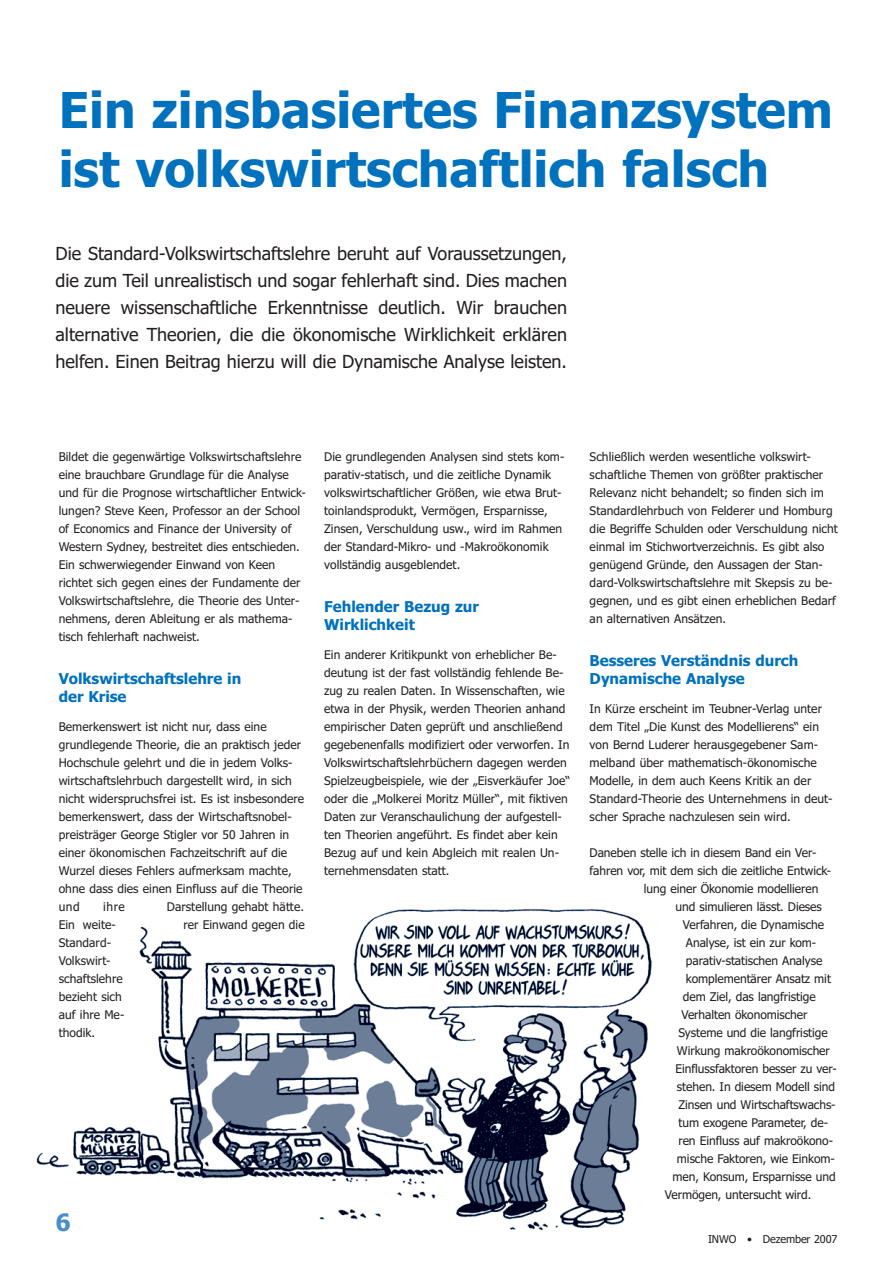
<style>
.page{position:relative;width:893px;height:1263px;background:#fff}
.page>*{position:absolute;margin:0;border:0;box-sizing:border-box;transform-origin:0 0}
.t1{font:700 49.5px/58.5px "Tahoma";color:#0071bc}
.t2{font:700 24px "Tahoma";color:#498ecc}
.t3{font:18px/27px "Tahoma";color:#231f20;text-align:justify}
.t4{font:700 15px/18px "Tahoma";color:#0071bc}
.t5{font:12px/18px "Tahoma";letter-spacing:.005em;color:#231f20}
.t6{font:10.8px "Tahoma";letter-spacing:-.01em;color:#231f20}
</style>
<div class="page">
<img style="left:36px;top:909px;width:616px;height:322px">
<h1 class="t1" style="left:59px;top:85px;width:776px">Ein zinsbasiertes Finanzsystem ist volkswirtschaftlich falsch</h1>
<p class="t3" style="left:56px;top:241px;width:513px">Die Standard-Volkswirtschaftslehre beruht auf Voraussetzungen, die zum Teil unrealistisch und sogar fehlerhaft sind. Dies machen neuere wissenschaftliche Erkenntnisse deutlich. Wir brauchen alternative Theorien, die die ökonomische Wirklichkeit erklären helfen. Einen Beitrag hierzu will die Dynamische Analyse leisten.</p>
<p class="t5" style="left:59px;top:448px;width:249px">Bildet die gegenwärtige Volkswirtschaftslehre eine brauchbare Grundlage für die Analyse und für die Prognose wirtschaftlicher Entwick&shy;lungen? Steve Keen, Professor an der School of Economics and Finance der University of Western Sydney, bestreitet dies entschieden.<br>Ein schwerwiegender Einwand von Keen richtet sich gegen eines der Fundamente der Volkswirtschaftslehre, die Theorie des Unter&shy;nehmens, deren Ableitung er als mathema&shy;tisch fehlerhaft nachweist.</p>
<p class="t4" style="left:59px;top:671px;width:184px">Volkswirtschaftslehre in der Krise</p>
<p class="t5" style="left:59px;top:718px;width:247px">Bemerkenswert ist nicht nur, dass eine grundlegende Theorie, die an praktisch jeder Hochschule gelehrt und die in jedem Volks&shy;wirtschaftslehrbuch dargestellt wird, in sich nicht widerspruchsfrei ist. Es ist insbesondere bemerkenswert, dass der Wirtschaftsnobel&shy;preisträger George Stigler vor 50 Jahren in einer ökonomischen Fachzeitschrift auf die Wurzel dieses Fehlers aufmerksam machte, ohne dass dies einen Einfluss auf die Theorie und</p>
<p class="t5" style="left:103px;top:898px;width:23px">ihre</p>
<p class="t5" style="left:167px;top:898px;width:139px">Darstellung gehabt hätte.</p>
<p class="t5" style="left:59px;top:916px;width:59px">Ein weite-</p>
<p class="t5" style="left:183px;top:916px;width:123px">rer Einwand gegen die</p>
<p class="t5" style="left:59px;top:934px;width:67px">Standard-<br>Volkswirt&shy;schaftslehre bezieht sich auf ihre Me&shy;thodik.</p>
<p class="t5" style="left:324px;top:448px;width:242px">Die grundlegenden Analysen sind stets kom&shy;parativ-statisch, und die zeitliche Dynamik volkswirtschaftlicher Größen, wie etwa Brut&shy;toinlandsprodukt, Vermögen, Ersparnisse, Zinsen, Verschuldung usw., wird im Rahmen der Standard-Mikro- und -Makroökonomik vollständig ausgeblendet.</p>
<p class="t4" style="left:324px;top:599px;width:156px">Fehlender Bezug zur<br>Wirklichkeit</p>
<p class="t5" style="left:324px;top:646px;width:248px">Ein anderer Kritikpunkt von erheblicher Be&shy;deutung ist der fast vollständig fehlende Be&shy;zug zu realen Daten. In Wissenschaften, wie etwa in der Physik, werden Theorien anhand empirischer Daten geprüft und anschließend gegebenenfalls modifiziert oder verworfen. In Volkswirtschaftslehrbüchern dagegen werden Spielzeugbeispiele, wie der „Eisverkäufer Joe“ oder die „Molkerei Moritz Müller“, mit fiktiven Daten zur Veranschaulichung der aufgestell&shy;ten Theorien angeführt. Es findet aber kein Bezug auf und kein Abgleich mit realen Un&shy;ternehmensdaten statt.</p>
<h2 class="t2" style="left:55px;top:1213px;width:17px">6</h2>
<p class="t5" style="left:590px;top:448px;width:250px">Schließlich werden wesentliche volkswirt&shy;schaftliche Themen von größter praktischer Relevanz nicht behandelt; so finden sich im Standardlehrbuch von Felderer und Homburg die Begriffe Schulden oder Verschuldung nicht einmal im Stichwortverzeichnis. Es gibt also genügend Gründe, den Aussagen der Stan&shy;dard-Volkswirtschaftslehre mit Skepsis zu be&shy;gegnen, und es gibt einen erheblichen Bedarf an alternativen Ansätzen.</p>
<p class="t4" style="left:590px;top:653px;width:210px">Besseres Verständnis durch<br>Dynamische Analyse</p>
<p class="t5" style="left:590px;top:700px;width:244px">In Kürze erscheint im Teubner-Verlag unter dem Titel „Die Kunst des Modellierens“ ein von Bernd Luderer herausgegebener Sam&shy;melband über mathematisch-ökonomische Modelle, in dem auch Keens Kritik an der Standard-Theorie des Unternehmens in deut&shy;scher Sprache nachzulesen sein wird.</p>
<p class="t5" style="left:590px;top:844px;width:228px">Daneben stelle ich in diesem Band ein Ver-</p>
<p class="t5" style="left:590px;top:862px;width:243px">fahren vor, mit dem sich die zeitliche Entwick-</p>
<p class="t5" style="left:644px;top:880px;width:176px">lung einer Ökonomie modellieren</p>
<p class="t5" style="left:675px;top:898px;width:148px">und simulieren lässt. Dieses</p>
<p class="t5" style="left:683px;top:916px;width:143px">Verfahren, die Dynamische</p>
<p class="t5" style="left:686px;top:934px;width:132px">Analyse, ist ein zur kom-</p>
<p class="t5" style="left:686px;top:952px;width:138px">parativ-statischen Analyse</p>
<p class="t5" style="left:686px;top:970px;width:147px">komplementärer Ansatz mit</p>
<p class="t5" style="left:683px;top:988px;width:134px">dem Ziel, das langfristige</p>
<p class="t5" style="left:681px;top:1006px;width:128px">Verhalten ökonomischer</p>
<p class="t5" style="left:678px;top:1024px;width:151px">Systeme und die langfristige</p>
<p class="t5" style="left:677px;top:1042px;width:154px">Wirkung makroökonomischer</p>
<p class="t5" style="left:675px;top:1060px;width:163px">Einflussfaktoren besser zu ver-</p>
<p class="t5" style="left:677px;top:1078px;width:160px">stehen. In diesem Modell sind</p>
<p class="t5" style="left:678px;top:1096px;width:159px">Zinsen und Wirtschaftswachs-</p>
<p class="t5" style="left:678px;top:1114px;width:151px">tum exogene Parameter, de-</p>
<p class="t5" style="left:678px;top:1132px;width:156px">ren Einfluss auf makroökono-</p>
<p class="t5" style="left:677px;top:1150px;width:159px">mische Faktoren, wie Einkom-</p>
<p class="t5" style="left:672px;top:1168px;width:165px">men, Konsum, Ersparnisse und</p>
<p class="t5" style="left:665px;top:1186px;width:148px">Vermögen, untersucht wird.</p>
<p class="t6" style="left:708px;top:1234px;width:131px">INWO • Dezember 2007</p>
</div>
